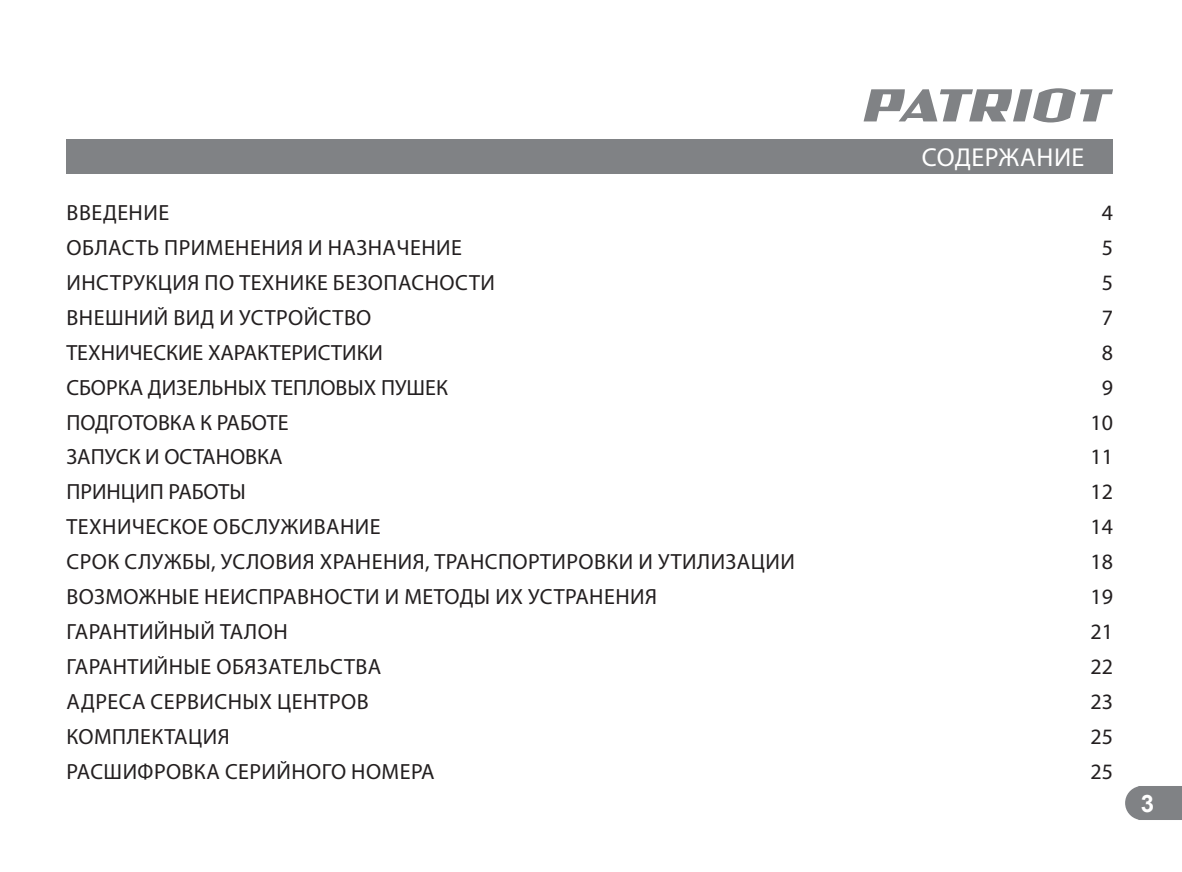
<style>
.page{position:relative;width:1182px;height:872px;background:#fff}
.page>*{position:absolute;margin:0;border:0;box-sizing:border-box;transform-origin:0 0}
.t1{font:26px "Myriad Pro";letter-spacing:.02em;color:#fff}
.t2{font:700 24px "Arial";color:#fff}
.t3{font:22px "Myriad Pro";letter-spacing:.02em;color:#231f20}
.t4{font:22px "Myriad Pro";color:#231f20}
.t5{font:22px "Myriad Pro";letter-spacing:-.005em;color:#231f20}
</style>
<div class="page">
<svg style="left:1125px;top:786px;width:57px;height:34px;background:#888a8d"></svg>
<svg style="left:864px;top:88px;width:249px;height:34px"></svg>
<div style="left:66px;top:139px;width:1047px;height:34px;background:#808285"></div>
<p class="t1" style="left:922px;top:145px;width:164px">СОДЕРЖАНИЕ</p>
<p class="t3" style="left:67px;top:202px;width:104px">ВВЕДЕНИЕ</p>
<p class="t3" style="left:1102px;top:202px;width:13px">4</p>
<p class="t3" style="left:67px;top:237px;width:397px">ОБЛАСТЬ ПРИМЕНЕНИЯ И НАЗНАЧЕНИЕ</p>
<p class="t3" style="left:1102px;top:237px;width:13px">5</p>
<p class="t3" style="left:67px;top:272px;width:430px">ИНСТРУКЦИЯ ПО ТЕХНИКЕ БЕЗОПАСНОСТИ</p>
<p class="t3" style="left:1102px;top:272px;width:13px">5</p>
<p class="t3" style="left:67px;top:307px;width:306px">ВНЕШНИЙ ВИД И УСТРОЙСТВО</p>
<p class="t3" style="left:1102px;top:307px;width:13px">7</p>
<p class="t4" style="left:66px;top:342px;width:318px">ТЕХНИЧЕСКИЕ ХАРАКТЕРИСТИКИ</p>
<p class="t3" style="left:1102px;top:342px;width:13px">8</p>
<p class="t4" style="left:66px;top:376px;width:383px">СБОРКА ДИЗЕЛЬНЫХ ТЕПЛОВЫХ ПУШЕК</p>
<p class="t3" style="left:1102px;top:376px;width:13px">9</p>
<p class="t5" style="left:66px;top:411px;width:224px">ПОДГОТОВКА К РАБОТЕ</p>
<p class="t3" style="left:1090px;top:411px;width:24px">10</p>
<p class="t4" style="left:66px;top:446px;width:218px">ЗАПУСК И ОСТАНОВКА</p>
<p class="t3" style="left:1090px;top:446px;width:24px">11</p>
<p class="t4" style="left:66px;top:481px;width:181px">ПРИНЦИП РАБОТЫ</p>
<p class="t3" style="left:1090px;top:481px;width:24px">12</p>
<p class="t3" style="left:67px;top:516px;width:315px">ТЕХНИЧЕСКОЕ ОБСЛУЖИВАНИЕ</p>
<p class="t3" style="left:1090px;top:516px;width:24px">14</p>
<p class="t3" style="left:67px;top:551px;width:730px">СРОК СЛУЖБЫ, УСЛОВИЯ ХРАНЕНИЯ, ТРАНСПОРТИРОВКИ И УТИЛИЗАЦИИ</p>
<p class="t3" style="left:1090px;top:551px;width:24px">18</p>
<p class="t3" style="left:67px;top:586px;width:592px">ВОЗМОЖНЫЕ НЕИСПРАВНОСТИ И МЕТОДЫ ИХ УСТРАНЕНИЯ</p>
<p class="t3" style="left:1090px;top:586px;width:24px">19</p>
<p class="t3" style="left:67px;top:621px;width:223px">ГАРАНТИЙНЫЙ ТАЛОН</p>
<p class="t3" style="left:1090px;top:621px;width:24px">21</p>
<p class="t3" style="left:67px;top:656px;width:316px">ГАРАНТИЙНЫЕ ОБЯЗАТЕЛЬСТВА</p>
<p class="t3" style="left:1090px;top:656px;width:24px">22</p>
<p class="t3" style="left:67px;top:691px;width:304px">АДРЕСА СЕРВИСНЫХ ЦЕНТРОВ</p>
<p class="t3" style="left:1090px;top:691px;width:24px">23</p>
<p class="t3" style="left:67px;top:726px;width:165px">КОМПЛЕКТАЦИЯ</p>
<p class="t3" style="left:1090px;top:726px;width:24px">25</p>
<p class="t3" style="left:67px;top:761px;width:370px">РАСШИФРОВКА СЕРИЙНОГО НОМЕРА</p>
<p class="t3" style="left:1090px;top:761px;width:24px">25</p>
<p class="t2" style="left:1141px;top:789px;width:15px">3</p>
</div>
